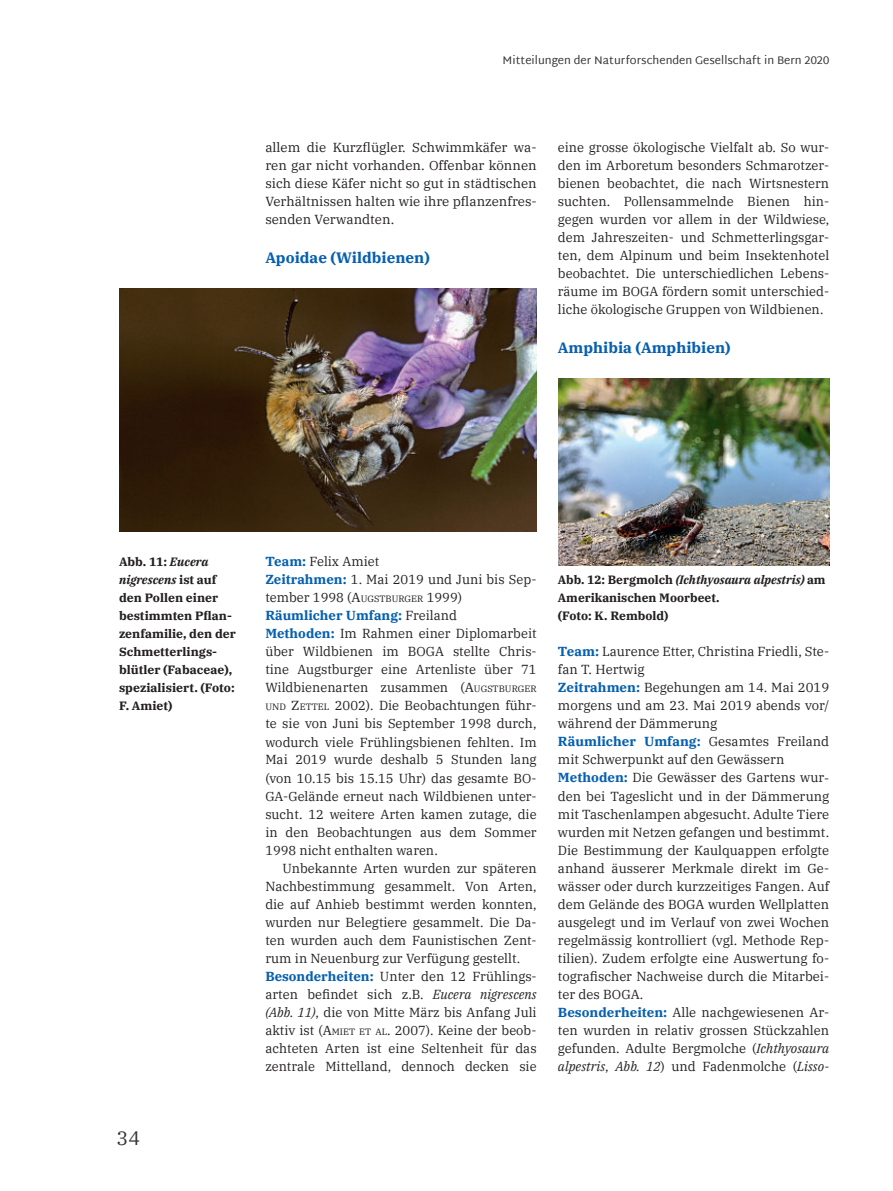
<style>
.page{position:relative;width:893px;height:1191px;background:#fff}
.page>*{position:absolute;margin:0;border:0;box-sizing:border-box;transform-origin:0 0}
.t1{font:19.5px "IBM Plex Serif";color:#333}
.t2{font:700 15px "IBM Plex Serif";color:#0760af}
.t3{font:13.05px/18px "IBM Plex Serif";color:#231f20}
.t4{font:700 12px/18px "IBM Plex Serif";color:#231f20}
.t5{font:11.25px "Martel Sans";color:#333}
.s1{font-style:italic}
.s2{font-weight:700;color:#0760af}
.s3{font-style:inherit}
.s4{font-size:9.15px}
</style>
<div class="page">
<img style="left:119px;top:288px;width:418px;height:243px">
<img style="left:559px;top:379px;width:270px;height:186px">
<p class="t5" style="left:503px;top:53px;width:328px">Mitteilungen der Naturforschenden Gesellschaft in Bern 2020</p>
<p class="t3" style="left:265px;top:140px;width:273px;text-align:justify">allem die Kurzflügler. Schwimmkäfer wa&shy;ren gar nicht vorhanden. Offenbar können sich diese Käfer nicht so gut in städtischen Verhältnissen halten wie ihre pflanzenfres&shy;senden Verwandten.</p>
<p class="t2" style="left:265px;top:249px;width:166px">Apoidae (Wildbienen)</p>
<p class="t3" style="left:558px;top:140px;width:273px;text-align:justify">eine grosse ökologische Vielfalt ab. So wur&shy;den im Arboretum besonders Schmarotzer&shy;bienen beobachtet, die nach Wirtsnestern suchten. Pollensammelnde Bienen hin&shy;gegen wurden vor allem in der Wildwiese, dem Jahreszeiten- und Schmetterlingsgar&shy;ten, dem Alpinum und beim Insektenhotel beobachtet. Die unterschiedlichen Lebens&shy;räume im BOGA fördern somit unterschied&shy;liche ökologische Gruppen von Wildbienen.</p>
<p class="t2" style="left:558px;top:339px;width:174px">Amphibia (Amphibien)</p>
<p class="t4" style="left:119px;top:553px;width:118px">Abb. 11: <span class="s1">Eucera nigrescens</span> ist auf den Pollen einer bestimmten Pflan&shy;zenfamilie, den der<br>Schmetterlings&shy;blütler (Fabaceae), spezialisiert. (Foto:<br>F. Amiet)</p>
<h1 class="t1" style="left:117px;top:1130px;width:25px">34</h1>
<p class="t3" style="left:265px;top:554px;width:273px"><span class="s2">Team:</span> Felix Amiet<br><span class="s2">Zeitrahmen:</span> 1. Mai 2019 und Juni bis Sep&shy;tember 1998 (<span class="s3">A</span><span class="s4">UGSTBURGER</span> 1999)<br><span class="s2">Räumlicher Umfang:</span> Freiland<br><span class="s2">Methoden:</span> Im Rahmen einer Diplomarbeit über Wildbienen im BOGA stellte Chris&shy;tine Augstburger eine Artenliste über 71<br>Wildbienenarten zusammen (<span class="s3">A</span><span class="s4">UGSTBURGER UND</span> <span class="s3">Z</span><span class="s4">ETTEL</span> 2002). Die Beobachtungen führ&shy;te sie von Juni bis September 1998 durch, wodurch viele Frühlingsbienen fehlten. Im Mai 2019 wurde deshalb 5 Stunden lang (von 10.15 bis 15.15 Uhr) das gesamte BO-GA-Gelände erneut nach Wildbienen unter&shy;sucht. 12 weitere Arten kamen zutage, die in den Beobachtungen aus dem Sommer 1998 nicht enthalten waren.</p>
<p class="t3" style="left:265px;top:860px;width:273px;text-indent:17px">Unbekannte Arten wurden zur späteren Nachbestimmung gesammelt. Von Arten, die auf Anhieb bestimmt werden konnten, wurden nur Belegtiere gesammelt. Die Da&shy;ten wurden auch dem Faunistischen Zent&shy;rum in Neuenburg zur Verfügung gestellt.<br><span class="s2">Besonderheiten:</span> Unter den 12 Frühlings&shy;arten befindet sich z.B. <span class="s1">Eucera nigrescens (Abb. 11)</span>, die von Mitte März bis Anfang Juli aktiv ist (<span class="s3">A</span><span class="s4">MIET ET AL</span>. 2007). Keine der beob&shy;achteten Arten ist eine Seltenheit für das zentrale Mittelland, dennoch decken sie</p>
<p class="t4" style="left:558px;top:571px;width:269px">Abb. 12: Bergmolch <span class="s1">(Ichthyosaura alpestris)</span> am<br>Amerikanischen Moorbeet.<br>(Foto: K. Rembold)</p>
<p class="t3" style="left:558px;top:644px;width:273px"><span class="s2">Team:</span> Laurence Etter, Christina Friedli, Ste&shy;fan T. Hertwig<br><span class="s2">Zeitrahmen:</span> Begehungen am 14. Mai 2019 morgens und am 23. Mai 2019 abends vor/ während der Dämmerung<br><span class="s2">Räumlicher Umfang:</span> Gesamtes Freiland mit Schwerpunkt auf den Gewässern <span class="s2">Methoden:</span> Die Gewässer des Gartens wur&shy;den bei Tageslicht und in der Dämmerung mit Taschenlampen abgesucht. Adulte Tiere wurden mit Netzen gefangen und bestimmt.<br>Die Bestimmung der Kaulquappen erfolgte anhand äusserer Merkmale direkt im Ge&shy;wässer oder durch kurzzeitiges Fangen. Auf dem Gelände des BOGA wurden Wellplatten ausgelegt und im Verlauf von zwei Wochen regelmässig kontrolliert (vgl. Methode Rep&shy;tilien). Zudem erfolgte eine Auswertung fo&shy;tografischer Nachweise durch die Mitarbei&shy;ter des BOGA.<br><span class="s2">Besonderheiten:</span> Alle nachgewiesenen Ar&shy;ten wurden in relativ grossen Stückzahlen gefunden. Adulte Bergmolche (<span class="s1">Ichthyosaura alpestris</span>, <span class="s1">Abb. 12</span>) und Fadenmolche (<span class="s1">Lisso-</span></p>
</div>
